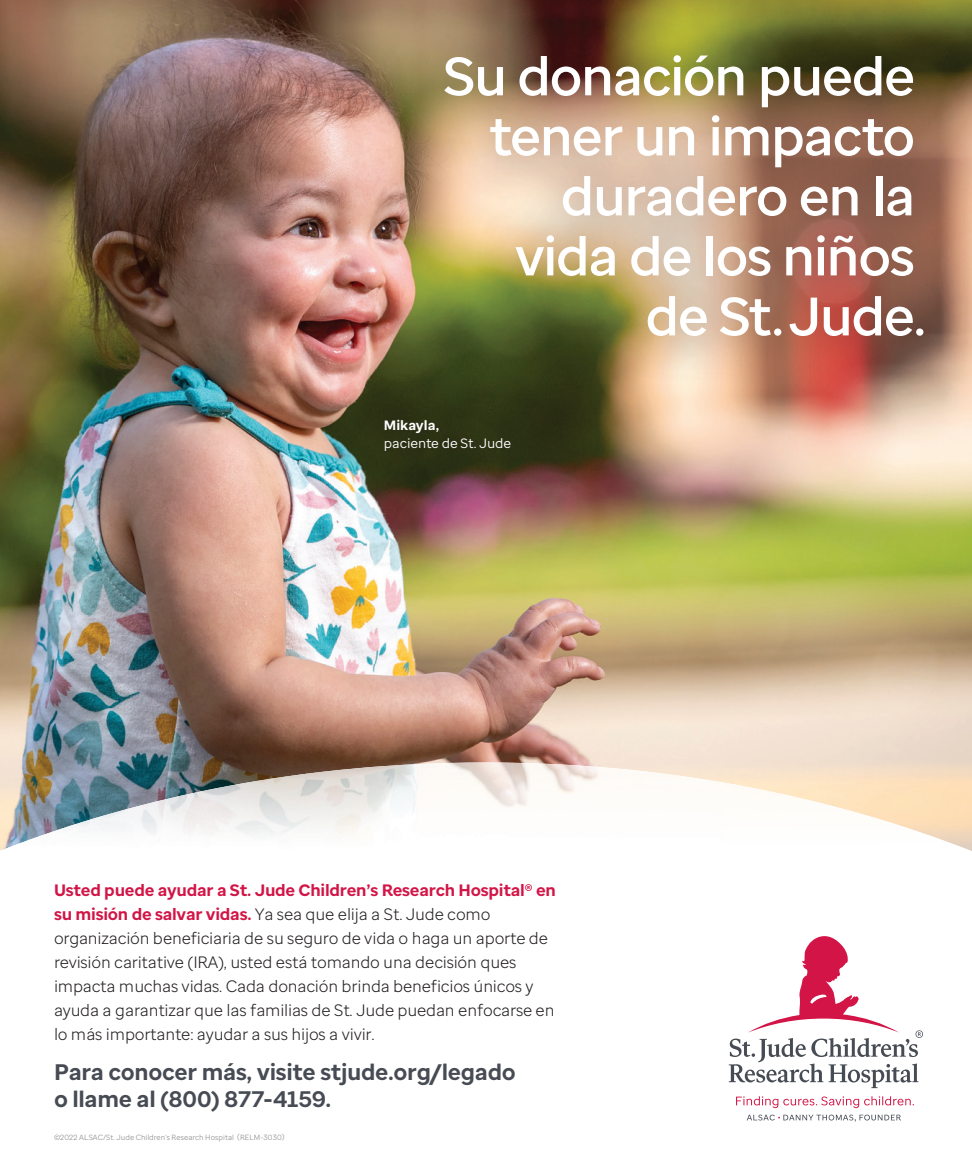
<style>
.page{position:relative;width:972px;height:1175px;background:#fff}
.page>*{position:absolute;margin:0;border:0;box-sizing:border-box;transform-origin:0 0}
.t1{font:600 54px/60px "St Jude Sans";letter-spacing:-.035em;color:#fff;text-align:right}
.t2{font:700 22.5px/27px "St Jude Sans";letter-spacing:-.015em;color:#464b54}
.t3{font:300 16.5px/23.9px "St Jude Sans";letter-spacing:-.015em;color:#231f20}
.t4{font:13.5px/18px "St Jude Sans";letter-spacing:-.01em;color:#fff}
.t5{font:300 7.5px "St Jude Sans";letter-spacing:.005em;color:#808285}
.s1{font-weight:700}
.s2{font-weight:700;color:#d21446}
</style>
<div class="page">
<img style="left:0;top:0;width:972px;height:819px">
<img style="left:400px;top:11px;width:565px;height:372px">
<img style="left:91px;top:774px;width:211px;height:61px">
<img style="left:302px;top:762px;width:421px;height:73px">
<img style="left:723px;top:782px;width:158px;height:37px">
<img style="left:0;top:819px;width:92px;height:32px">
<img style="left:880px;top:819px;width:92px;height:32px">
<svg style="left:747px;top:1114px;width:154px;height:7px"></svg>
<svg style="left:729px;top:936px;width:194px;height:152px"></svg>
<svg style="left:736px;top:1096px;width:178px;height:12px"></svg>
<p class="t1" style="left:443px;top:46px;width:484px">Su donación puede tener un impacto duradero en la<br>vida de los niños<br>de St. Jude.</p>
<p class="t4" style="left:384px;top:416px;width:129px"><span class="s1">Mikayla,<br></span>paciente de St. Jude</p>
<p class="t3" style="left:54px;top:878px;width:504px"><span class="s2">Usted puede ayudar a St. Jude Children’s Research Hospital® en su misión de salvar vidas.</span> Ya sea que elija a St. Jude como organización beneficiaria de su seguro de vida o haga un aporte de revisión caritative (IRA), usted está tomando una decisión ques impacta muchas vidas. Cada donación brinda beneficios únicos y ayuda a garantizar que las familias de St. Jude puedan enfocarse en lo más importante: ayudar a sus hijos a vivir.</p>
<p class="t2" style="left:54px;top:1058px;width:463px">Para conocer más, visite stjude.org/legado o llame al (800) 877-4159.</p>
<p class="t5" style="left:54px;top:1132px;width:232px">©2022 ALSAC/St. Jude Children’s Research Hospital (RELM-3030)</p>
</div>
